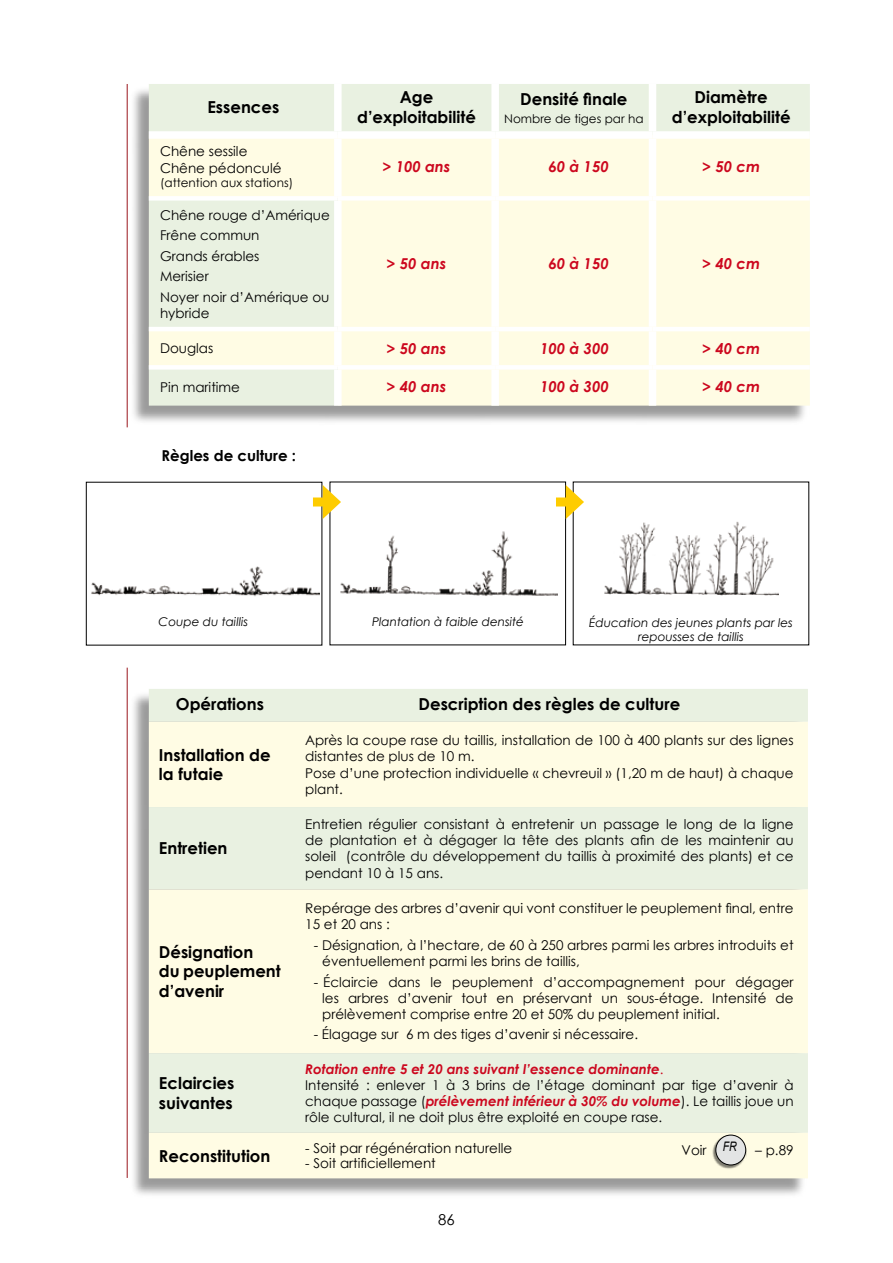
<style>
.page{position:relative;width:893px;height:1263px;background:#fff}
.page>*{position:absolute;margin:0;border:0;box-sizing:border-box;transform-origin:0 0}
.t1{font:700 16.5px/19.8px "Century Gothic";color:#000}
.t2{font:italic 700 15px "Century Gothic";color:#cc071e}
.t3{font:700 15px "Century Gothic";color:#000}
.t4{font:15px "Century Gothic";color:#000}
.t5{font:13.5px/16.2px "Century Gothic";color:#000}
.t6{font:italic 12px/14.4px "Century Gothic";color:#000;text-align:center}
.t7{font:12px "Century Gothic";color:#000}
.s1{font-weight:700;font-style:italic;color:#cc071e}
.s2{color:#cc071e}
</style>
<div class="page">
<hr style="left:127px;top:84px;width:1px;height:343px;background:#9a161d">
<div style="left:128px;top:85px;width:681px;height:341px;background:#000;opacity:.4"></div>
<div style="left:149px;top:84px;width:661px;height:47px;background:#e9f1e1"></div>
<svg style="left:149px;top:139px;width:661px;height:267px;background:#faf9e3"></svg>
<div style="left:334px;top:84px;width:8px;height:47px;background:#fff"></div>
<div style="left:491px;top:84px;width:8px;height:47px;background:#fff"></div>
<div style="left:649px;top:84px;width:7px;height:47px;background:#fff"></div>
<div style="left:149px;top:131px;width:189px;height:8px;background:#fff"></div>
<div style="left:338px;top:131px;width:157px;height:8px;background:#fff"></div>
<div style="left:334px;top:139px;width:8px;height:57px;background:#fff"></div>
<div style="left:495px;top:131px;width:157px;height:8px;background:#fff"></div>
<div style="left:491px;top:139px;width:8px;height:57px;background:#fff"></div>
<div style="left:652px;top:131px;width:158px;height:8px;background:#fff"></div>
<div style="left:649px;top:139px;width:7px;height:57px;background:#fff"></div>
<div style="left:334px;top:201px;width:8px;height:126px;background:#fff"></div>
<div style="left:491px;top:201px;width:8px;height:126px;background:#fff"></div>
<div style="left:649px;top:201px;width:7px;height:126px;background:#fff"></div>
<div style="left:334px;top:331px;width:8px;height:34px;background:#fff"></div>
<div style="left:491px;top:331px;width:8px;height:34px;background:#fff"></div>
<div style="left:649px;top:331px;width:7px;height:34px;background:#fff"></div>
<div style="left:334px;top:370px;width:8px;height:36px;background:#fff"></div>
<div style="left:491px;top:370px;width:8px;height:36px;background:#fff"></div>
<div style="left:649px;top:370px;width:7px;height:36px;background:#fff"></div>
<div style="left:149px;top:196px;width:189px;height:5px;background:#fff"></div>
<div style="left:338px;top:196px;width:157px;height:5px;background:#fff"></div>
<div style="left:495px;top:196px;width:157px;height:5px;background:#fff"></div>
<div style="left:652px;top:196px;width:158px;height:5px;background:#fff"></div>
<hr style="left:149px;top:327px;width:189px;height:4px;background:#fff">
<hr style="left:338px;top:327px;width:157px;height:4px;background:#fff">
<hr style="left:495px;top:327px;width:157px;height:4px;background:#fff">
<hr style="left:652px;top:327px;width:158px;height:4px;background:#fff">
<div style="left:149px;top:365px;width:189px;height:5px;background:#fff"></div>
<div style="left:338px;top:365px;width:157px;height:5px;background:#fff"></div>
<div style="left:495px;top:365px;width:157px;height:5px;background:#fff"></div>
<div style="left:652px;top:365px;width:158px;height:5px;background:#fff"></div>
<div style="left:128px;top:690px;width:679px;height:509px;background:#000;opacity:.4"></div>
<div style="left:149px;top:689px;width:659px;height:33px;background:#e9f1e1"></div>
<svg style="left:149px;top:722px;width:659px;height:456px;background:#f7f7e2"></svg>
<div style="left:711px;top:1134px;width:35px;height:36px;background:#000;opacity:.5"></div>
<div style="left:716px;top:1135px;width:30px;height:30px;background:#e3e4e4;border-radius:50%"></div>
<div style="left:715px;top:1135px;width:31px;height:30px;border:1px solid #000;border-radius:50%"></div>
<hr style="left:127px;top:668px;width:1px;height:510px;background:#9a161d">
<img style="left:91px;top:566px;width:228px;height:31px">
<img style="left:340px;top:531px;width:217px;height:65px">
<img style="left:604px;top:521px;width:174px;height:74px">
<div style="left:313px;top:497px;width:17px;height:9px;background:#fecc00"></div>
<svg style="left:323px;top:485px;width:18px;height:34px"></svg>
<div style="left:556px;top:497px;width:17px;height:9px;background:#fecc00"></div>
<svg style="left:566px;top:485px;width:18px;height:34px"></svg>
<p class="t1" style="left:207px;top:96px;width:73px">Essences</p>
<p class="t1" style="left:357px;top:86px;width:120px;text-align:center">Age d’exploitabilité</p>
<p class="t1" style="left:520px;top:89px;width:109px">Densité finale</p>
<p class="t7" style="left:504px;top:110px;width:141px">Nombre de tiges par ha</p>
<p class="t1" style="left:672px;top:86px;width:120px;text-align:center">Diamètre d’exploitabilité</p>
<p class="t5" style="left:160px;top:143px;width:123px">Chêne sessile<br>Chêne pédonculé</p>
<p class="t7" style="left:160px;top:174px;width:135px">(attention aux stations)</p>
<p class="t5" style="left:160px;top:204px;width:171px;line-height:20.4px">Chêne rouge d’Amérique<br>Frêne commun<br>Grands érables<br>Merisier<br>Noyer noir d’Amérique ou</p>
<p class="t5" style="left:160px;top:305px;width:51px">hybride</p>
<p class="t2" style="left:382px;top:155px;width:70px">&gt; 100 ans</p>
<p class="t2" style="left:548px;top:155px;width:62px">60 à 150</p>
<p class="t2" style="left:702px;top:155px;width:59px">&gt; 50 cm</p>
<p class="t2" style="left:387px;top:252px;width:61px">&gt; 50 ans</p>
<p class="t2" style="left:548px;top:252px;width:62px">60 à 150</p>
<p class="t2" style="left:702px;top:252px;width:59px">&gt; 40 cm</p>
<p class="t5" style="left:160px;top:340px;width:55px">Douglas</p>
<p class="t2" style="left:387px;top:337px;width:61px">&gt; 50 ans</p>
<p class="t2" style="left:540px;top:337px;width:70px">100 à 300</p>
<p class="t2" style="left:702px;top:337px;width:59px">&gt; 40 cm</p>
<p class="t5" style="left:160px;top:378px;width:82px">Pin maritime</p>
<p class="t2" style="left:387px;top:375px;width:61px">&gt; 40 ans</p>
<p class="t2" style="left:540px;top:375px;width:70px">100 à 300</p>
<p class="t2" style="left:702px;top:375px;width:59px">&gt; 40 cm</p>
<p class="t3" style="left:162px;top:444px;width:136px">Règles de culture :</p>
<p class="t6" style="left:159px;top:615px;width:91px">Coupe du taillis</p>
<p class="t6" style="left:372px;top:615px;width:154px">Plantation à faible densité</p>
<p class="t6" style="left:589px;top:615px;width:205px">Éducation des jeunes plants par les repousses de taillis</p>
<p class="t1" style="left:176px;top:693px;width:90px">Opérations</p>
<p class="t1" style="left:419px;top:693px;width:263px">Description des règles de culture</p>
<p class="t1" style="left:159px;top:744px;width:113px">Installation de la futaie</p>
<p class="t5" style="left:305px;top:732px;width:490px">Après la coupe rase du taillis, installation de 100 à 400 plants sur des lignes distantes de plus de 10 m.<br>Pose d’une protection individuelle « chevreuil » (1,20 m de haut) à chaque plant.</p>
<p class="t1" style="left:159px;top:838px;width:70px">Entretien</p>
<p class="t1" style="left:159px;top:941px;width:123px">Désignation<br>du peuplement d’avenir</p>
<p class="t1" style="left:159px;top:1072px;width:77px">Eclaircies suivantes</p>
<p class="t5" style="left:305px;top:816px;width:490px;text-align:justify">Entretien régulier consistant à entretenir un passage le long de la ligne de plantation et à dégager la tête des plants afin de les maintenir au soleil (contrôle du développement du taillis à proximité des plants) et ce pendant 10 à 15 ans.</p>
<p class="t5" style="left:305px;top:900px;width:490px">Repérage des arbres d’avenir qui vont constituer le peuplement final, entre<br>15 et 20 ans :</p>
<p class="t5" style="left:322px;top:937px;width:473px;text-indent:-9px">- Désignation, à l’hectare, de 60 à 250 arbres parmi les arbres introduits et éventuellement parmi les brins de taillis,</p>
<p class="t5" style="left:322px;top:973px;width:473px;text-align:justify;text-indent:-9px">- Éclaircie dans le peuplement d’accompagnement pour dégager les arbres d’avenir tout en préservant un sous-étage. Intensité de prélèvement comprise entre 20 et 50% du peuplement initial.</p>
<p class="t5" style="left:314px;top:1026px;width:326px">- Élagage sur 6 m des tiges d’avenir si nécessaire.</p>
<p class="t5" style="left:305px;top:1060px;width:490px"><span class="s1">Rotation entre 5 et 20 ans suivant l’essence dominante</span><span class="s2">.<br></span>Intensité : enlever 1 à 3 brins de l’étage dominant par tige d’avenir à chaque passage (<span class="s1">prélèvement inférieur à 30% du volume</span>). Le taillis joue un rôle cultural, il ne doit plus être exploité en coupe rase.</p>
<p class="t1" style="left:159px;top:1145px;width:113px">Reconstitution</p>
<p class="t5" style="left:305px;top:1140px;width:208px">- Soit par régénération naturelle</p>
<p class="t5" style="left:305px;top:1155px;width:132px">- Soit artificiellement</p>
<p class="t4" style="left:438px;top:1209px;width:18px">86</p>
<p class="t5" style="left:681px;top:1141px;width:57px">Voir <sup>FR</sup></p>
<p class="t5" style="left:755px;top:1141px;width:40px">– p.89</p>
</div>
